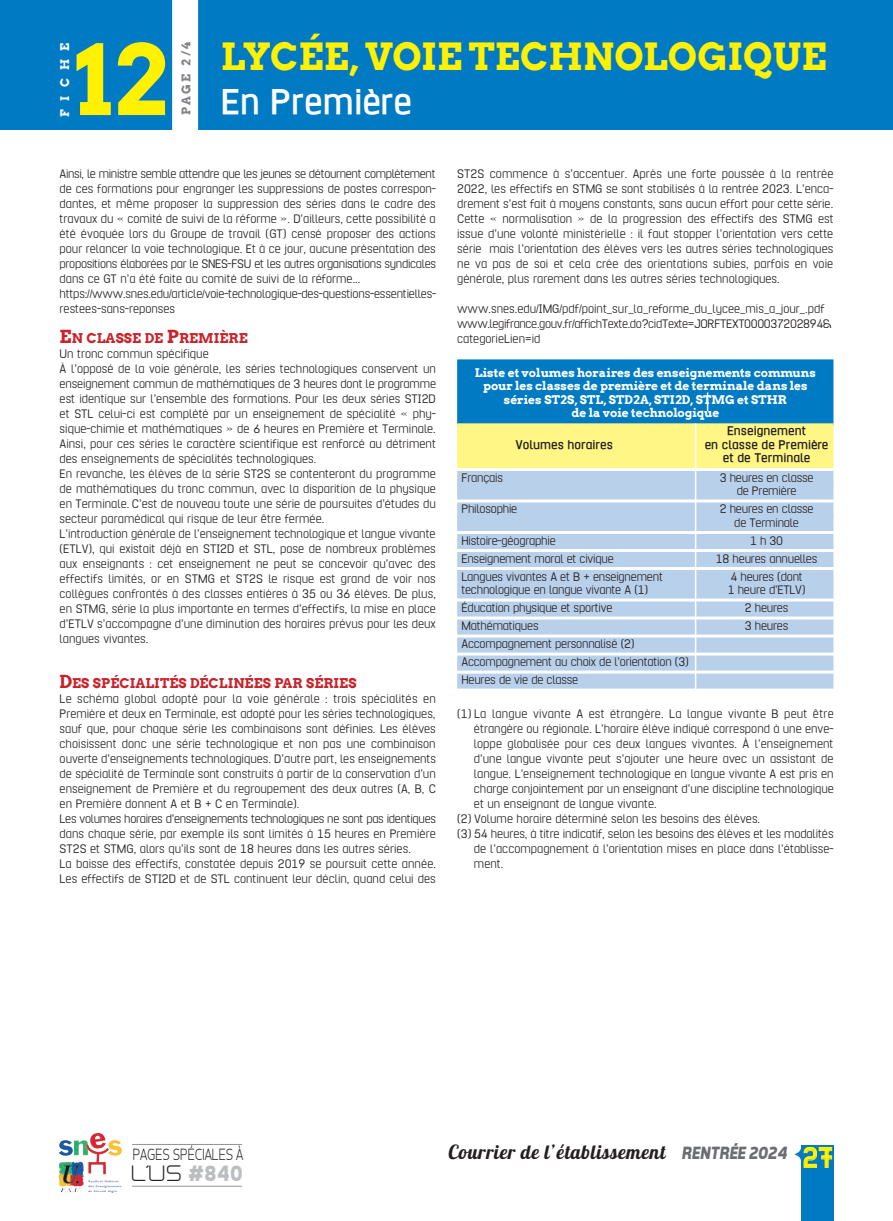
<style>
.page{position:relative;width:893px;height:1221px;background:#fff}
.page>*{position:absolute;margin:0;border:0;box-sizing:border-box;transform-origin:0 0}
.t1{font:700 96.9px "Arvo";color:#fff101}
.t2{font:700 40.5px "Hurufo&Numero";color:#fff}
.t3{font:700 37.5px "Arvo";color:#fff101}
.t4{font:19.5px "Lobster 1.4";letter-spacing:.03em;color:#231f20}
.t5{font:19.5px "Neogrey";color:#231f20}
.t6{font:300 16.5px "Tepeno Sans";color:#231f20;scale:.88 1}
.t7{font:100 14.25px/15px "Hurufo&Numero";color:#231f20}
.t8{font:100 14.25px/15px "Hurufo&Numero";letter-spacing:-.025em;color:#231f20}
.t9{font:700 14.25px/13.5px "Hurufo&Numero";color:#231f20;text-align:center}
.t10{font:700 13.5px "Arvo";color:#c8242b}
.t11{font:700 12px/13.5px "Arvo";color:#fff;text-align:center}
.t12{font:700 12px "Arvo";color:#808285}
.s1{font-size:18px}
.s2{font-family:"Tepeno Sans";font-weight:700;font-style:italic;font-size:18px;color:#6c6d70}
.s3{color:#007bc3}
.s4{font-family:"Lastwaerkbold";font-size:28.5px;color:#fff101}
.s5{font-family:"Tepeno Sans";font-weight:700;font-size:22.5px;color:#bcbdc0}
</style>
<div class="page">
<div style="left:801px;top:1144px;width:32px;height:76px;background:#007bc3"></div>
<svg style="left:804px;top:1147px;width:28px;height:20px"></svg>
<hr style="left:132px;top:1143px;width:110px;height:1px;background:#939598">
<img style="left:59px;top:1132px;width:63px;height:42px">
<hr style="left:132px;top:1185px;width:110px;height:1px;background:#939598">
<div style="left:0;top:0;width:893px;height:130px;background:#007bc3"></div>
<div style="left:172px;top:0;width:26px;height:133px;background:#fff"></div>
<div style="left:457px;top:359px;width:376px;height:66px;background:#007bc3"></div>
<div style="left:457px;top:423px;width:376px;height:18px;background:#fff685"></div>
<div style="left:457px;top:437px;width:376px;height:17px;background:#fff685"></div>
<div style="left:457px;top:450px;width:376px;height:18px;background:#fff685"></div>
<div style="left:457px;top:471px;width:376px;height:15px;background:#b9d0eb"></div>
<div style="left:457px;top:484px;width:376px;height:15px;background:#b9d0eb"></div>
<div style="left:457px;top:502px;width:376px;height:15px;background:#b9d0eb"></div>
<div style="left:457px;top:516px;width:376px;height:15px;background:#b9d0eb"></div>
<div style="left:457px;top:534px;width:376px;height:15px;background:#b9d0eb"></div>
<div style="left:457px;top:552px;width:376px;height:15px;background:#b9d0eb"></div>
<div style="left:457px;top:570px;width:376px;height:15px;background:#b9d0eb"></div>
<div style="left:457px;top:583px;width:376px;height:15px;background:#b9d0eb"></div>
<div style="left:457px;top:601px;width:376px;height:15px;background:#b9d0eb"></div>
<div style="left:457px;top:619px;width:376px;height:15px;background:#b9d0eb"></div>
<div style="left:457px;top:637px;width:376px;height:15px;background:#b9d0eb"></div>
<div style="left:457px;top:655px;width:376px;height:15px;background:#b9d0eb"></div>
<div style="left:457px;top:673px;width:376px;height:15px;background:#b9d0eb"></div>
<svg style="left:707px;top:392px;width:1px;height:19px"></svg>
<hr style="left:695px;top:423px;width:1px;height:278px;background:#fff">
<p class="t11" style="left:58px;top:117px;width:76px;rotate:-90deg">FICHE</p>
<p class="t12" style="left:179px;top:80px;width:39px;rotate:-90deg">E 1 1</p>
<h3 class="t3" style="left:221px;top:35px;width:607px">LYCÉE, VOIE TECHNOLOGIQUE</h3>
<h1 class="t1" style="left:75px;top:25px;width:95px">12</h1>
<p class="t12" style="left:179px;top:115px;width:74px;rotate:-90deg">PAGE 2/4</p>
<h2 class="t2" style="left:221px;top:83px;width:193px">En Première</h2>
<p class="t7" style="left:60px;top:166px;width:378px">Ainsi, le ministre semble attendre que les jeunes se détournent complètement de ces formations pour engranger les suppressions de postes correspon&shy;dantes, et même proposer la suppression des séries dans le cadre des travaux du « comité de suivi de la réforme ». D’ailleurs, cette possibilité a été évoquée lors du Groupe de travail (GT) censé proposer des actions pour relancer la voie technologique. Et à ce jour, aucune présentation des propositions élaborées par le SNES-FSU et les autres organisations syndicales dans ce GT n’a été faite au comité de suivi de la réforme... https://www.snes.edu/article/voie-technologique-des-questions-essentielles&shy;restees-sans-reponses</p>
<p class="t10" style="left:60px;top:330px;width:190px"><span class="s1">E</span>N CLASSE DE <span class="s1">P</span>REMIÈRE</p>
<p class="t7" style="left:60px;top:346px;width:378px">Un tronc commun spécifique<br>À l’opposé de la voie générale, les séries technologiques conservent un enseignement commun de mathématiques de 3 heures dont le programme est identique sur l’ensemble des formations. Pour les deux séries STI2D et STL celui-ci est complété par un enseignement de spécialité « phy&shy;sique-chimie et mathématiques » de 6 heures en Première et Terminale.<br>Ainsi, pour ces séries le caractère scientifique est renforcé au détriment des enseignements de spécialités technologiques.<br>En revanche, les élèves de la série ST2S se contenteront du programme de mathématiques du tronc commun, avec la disparition de la physique en Terminale. C’est de nouveau toute une série de poursuites d’études du secteur paramédical qui risque de leur être fermée.<br>L’introduction générale de l’enseignement technologique et langue vivante (ETLV), qui existait déjà en STI2D et STL, pose de nombreux problèmes aux enseignants : cet enseignement ne peut se concevoir qu’avec des effectifs limités, or en STMG et ST2S le risque est grand de voir nos collègues confrontés à des classes entières à 35 ou 36 élèves. De plus, en STMG, série la plus importante en termes d’effectifs, la mise en place d’ETLV s’accompagne d’une diminution des horaires prévus pour les deux langues vivantes.</p>
<p class="t10" style="left:60px;top:675px;width:298px"><span class="s1">D</span>ES SPÉCIALITÉS DÉCLINÉES PAR SÉRIES</p>
<p class="t7" style="left:60px;top:691px;width:378px">Le schéma global adopté pour la voie générale : trois spécialités en Première et deux en Terminale, est adopté pour les séries technologiques, sauf que, pour chaque série les combinaisons sont définies. Les élèves choisissent donc une série technologique et non pas une combinaison ouverte d’enseignements technologiques. D’autre part, les enseignements de spécialité de Terminale sont construits à partir de la conservation d’un enseignement de Première et du regroupement des deux autres (A, B, C en Première donnent A et B + C en Terminale).<br>Les volumes horaires d’enseignements technologiques ne sont pas identiques dans chaque série, par exemple ils sont limités à 15 heures en Première ST2S et STMG, alors qu’ils sont de 18 heures dans les autres séries.<br>La baisse des effectifs, constatée depuis 2019 se poursuit cette année.<br>Les effectifs de STI2D et de STL continuent leur déclin, quand celui des</p>
<p class="t7" style="left:457px;top:166px;width:378px;text-align:justify">ST2S commence à s’accentuer. Après une forte poussée à la rentrée 2022, les effectifs en STMG se sont stabilisés à la rentrée 2023. L’enca&shy;drement s’est fait à moyens constants, sans aucun effort pour cette série.<br>Cette « normalisation » de la progression des effectifs des STMG est issue d’une volonté ministérielle : il faut stopper l’orientation vers cette série mais l’orientation des élèves vers les autres séries technologiques ne va pas de soi et cela crée des orientations subies, parfois en voie générale, plus rarement dans les autres séries technologiques.</p>
<p class="t8" style="left:457px;top:301px;width:376px">www.snes.edu/IMG/pdf/point_sur_la_reforme_du_lycee_mis_a_jour_.pdf www.legifrance.gouv.fr/affichTexte.do?cidTexte=JORFTEXT000037202894&amp; categorieLien=id</p>
<p class="t11" style="left:475px;top:366px;width:343px">Liste et volumes horaires des enseignements communs pour les classes de première et de terminale dans les séries ST2S, STL, STD2A, STI2D, STMG et STHR<br>de la voie technologique</p>
<p class="t9" style="left:727px;top:424px;width:81px">Enseignement</p>
<p class="t9" style="left:515px;top:438px;width:99px">Volumes horaires</p>
<p class="t9" style="left:705px;top:438px;width:125px">en classe de Première et de Terminale</p>
<p class="t7" style="left:461px;top:470px;width:43px">Français</p>
<p class="t7" style="left:720px;top:471px;width:95px;line-height:13.5px;text-align:center">3 heures en classe de Première</p>
<p class="t7" style="left:461px;top:501px;width:57px">Philosophie</p>
<p class="t7" style="left:720px;top:502px;width:95px;line-height:13.5px;text-align:center">2 heures en classe de Terminale</p>
<p class="t7" style="left:461px;top:533px;width:96px">Histoire-géographie</p>
<p class="t7" style="left:750px;top:533px;width:35px">1 h 30</p>
<p class="t7" style="left:461px;top:551px;width:154px">Enseignement moral et civique</p>
<p class="t7" style="left:716px;top:551px;width:103px">18 heures annuelles</p>
<p class="t7" style="left:461px;top:569px;width:203px">Langues vivantes A et B + enseignement</p>
<p class="t7" style="left:730px;top:569px;width:74px">4 heures (dont</p>
<p class="t7" style="left:461px;top:582px;width:188px">technologique en langue vivante A (1)</p>
<p class="t7" style="left:728px;top:582px;width:79px">1 heure d’ETLV)</p>
<p class="t7" style="left:461px;top:600px;width:153px">Éducation physique et sportive</p>
<p class="t7" style="left:745px;top:600px;width:45px">2 heures</p>
<p class="t7" style="left:461px;top:618px;width:79px">Mathématiques</p>
<p class="t7" style="left:745px;top:618px;width:45px">3 heures</p>
<p class="t7" style="left:461px;top:635px;width:229px;line-height:18px">Accompagnement personnalisé (2)<br>Accompagnement au choix de l’orientation (3)<br>Heures de vie de classe</p>
<p class="t7" style="left:457px;top:706px;width:378px">(1) La langue vivante A est étrangère. La langue vivante B peut être</p>
<p class="t7" style="left:474px;top:721px;width:361px">étrangère ou régionale. L’horaire élève indiqué correspond à une enve-</p>
<p class="t7" style="left:474px;top:736px;width:361px">loppe globalisée pour ces deux langues vivantes. À l’enseignement</p>
<p class="t7" style="left:474px;top:751px;width:361px">d’une langue vivante peut s’ajouter une heure avec un assistant de</p>
<p class="t7" style="left:474px;top:766px;width:361px">langue. L’enseignement technologique en langue vivante A est pris en</p>
<p class="t7" style="left:474px;top:781px;width:361px">charge conjointement par un enseignant d’une discipline technologique</p>
<p class="t7" style="left:474px;top:796px;width:184px">et un enseignant de langue vivante.</p>
<p class="t7" style="left:457px;top:811px;width:304px">(2) Volume horaire déterminé selon les besoins des élèves.</p>
<p class="t7" style="left:457px;top:826px;width:378px">(3) 54 heures, à titre indicatif, selon les besoins des élèves et les modalités</p>
<p class="t7" style="left:474px;top:841px;width:361px">de l’accompagnement à l’orientation mises en place dans l’établisse-</p>
<p class="t7" style="left:474px;top:856px;width:31px">ment.</p>
<p class="t6" style="left:132px;top:1144px;width:127px">PAGES SPÉCIALES À</p>
<h3 class="t4" style="left:449px;top:1140px;width:386px">Courrier de l’établissement <span class="s2">RENTRÉE 2024</span> <span class="s3">✦</span><span class="s4">27</span></h3>
<h3 class="t5" style="left:132px;top:1161px;width:111px">L’US <span class="s5">#840</span></h3>
</div>
